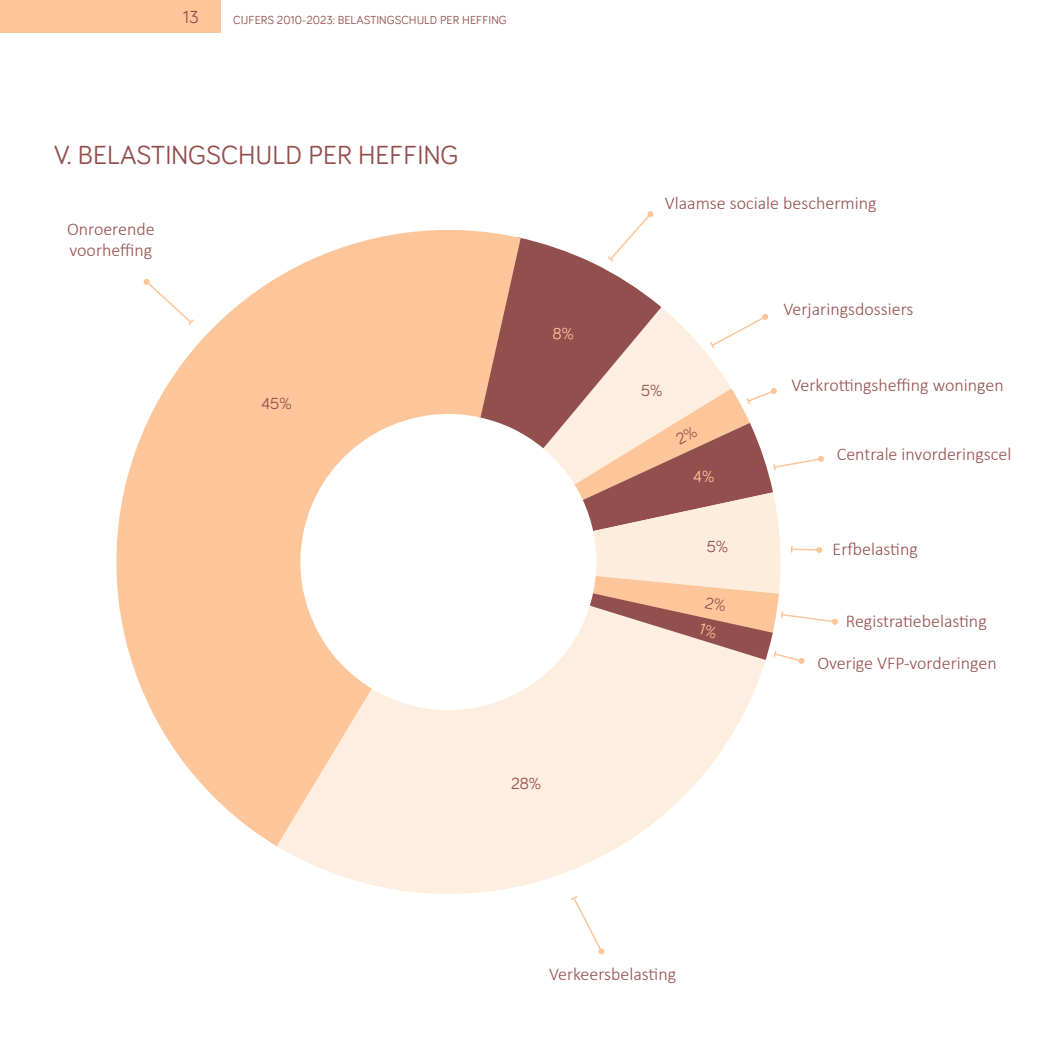
<style>
.page{position:relative;width:1063px;height:1063px;background:#fff}
.page>*{position:absolute;margin:0;border:0;box-sizing:border-box;transform-origin:0 0}
.t1{font:27px "Bariol";color:#934f4d}
.t2{font:300 18px/21.6px "Calibri";color:#934f4d}
.t3{font:18px "Bariol";color:#934f4d}
.t4{font:12px "Bariol";color:#934f4d}
</style>
<div class="page">
<div style="left:0;top:0;width:221px;height:33px;background:#fcc69a"></div>
<svg style="left:116px;top:230px;width:363px;height:615px;fill:#fcc69a"></svg>
<svg style="left:274px;top:606px;width:490px;height:288px;fill:#feeee0"></svg>
<svg style="left:144px;top:279px;width:51px;height:48px"></svg>
<svg style="left:571px;top:896px;width:34px;height:59px"></svg>
<svg style="left:512px;top:778px;width:29px;height:11px"></svg>
<svg style="left:262px;top:398px;width:29px;height:12px"></svg>
<svg style="left:479px;top:211px;width:359px;height:453px"></svg>
<p class="t3" style="left:183px;top:5px;width:18px">13</p>
<p class="t4" style="left:233px;top:11px;width:275px">CIJFERS 2010-2023: BELASTINGSCHULD PER HEFFING</p>
<h1 class="t1" style="left:54px;top:137px;width:406px">V. BELASTINGSCHULD PER HEFFING</h1>
<p class="t2" style="left:67px;top:218px;width:89px">Onroerende voorheffing</p>
<p class="t2" style="left:665px;top:192px;width:213px">Vlaamse sociale bescherming</p>
<p class="t2" style="left:783px;top:298px;width:132px">Verjaringsdossiers</p>
<p class="t2" style="left:791px;top:374px;width:214px">Verkrottingsheffing woningen</p>
<p class="t2" style="left:837px;top:443px;width:176px">Centrale invorderingscel</p>
<p class="t2" style="left:833px;top:538px;width:87px">Erfbelasting</p>
<p class="t2" style="left:846px;top:610px;width:142px">Registratiebelasting</p>
<p class="t2" style="left:817px;top:652px;width:181px">Overige VFP-vorderingen</p>
<p class="t2" style="left:549px;top:963px;width:129px">Verkeersbelasting</p>
</div>
